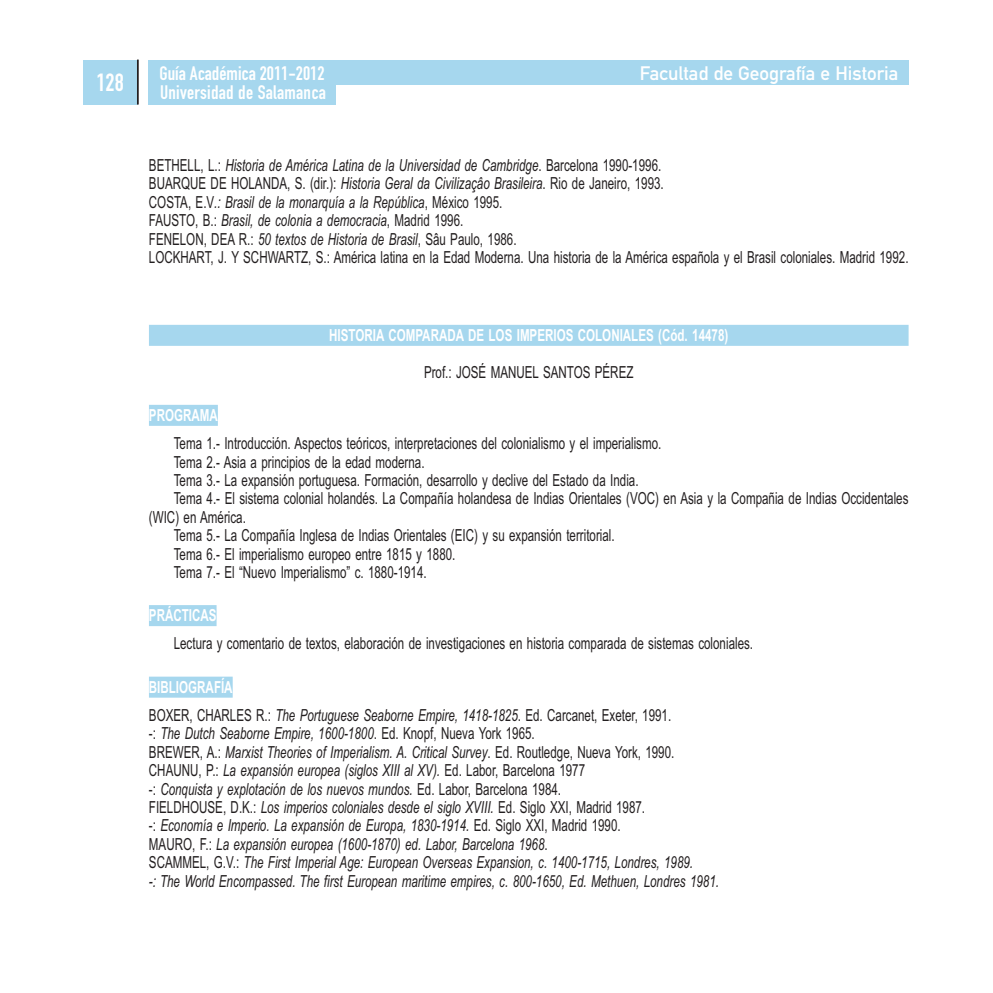
<style>
.page{position:relative;width:993px;height:993px;background:#fff}
.page>*{position:absolute;margin:0;border:0;box-sizing:border-box;transform-origin:0 0}
.t1{font:24.5px "DIN Engschrift Alternate";color:#fff}
.t2{font:19.25px "DIN Engschrift Alternate";letter-spacing:.01em;color:#fff}
.t3{font:19.25px "DIN Mittelschrift";color:#fff}
.t4{font:16.62px/18.4px "Arial Narrow";color:#231f20;scale:.85 1}
.t5{font:italic 16.62px/18.4px "Arial Narrow";color:#231f20;scale:.85 1}
.t6{font:700 16.62px "Arial Narrow";color:#fff;scale:.85 1}
.s1{font-style:italic}
.s2{font-weight:700;color:#fff}
.s3{font-style:normal}
</style>
<div class="page">
<div style="left:149px;top:325px;width:759px;height:21px;background:#a6d7ee"></div>
<div style="left:149px;top:404px;width:69px;height:21px;background:#a6d7ee"></div>
<div style="left:149px;top:605px;width:67px;height:21px;background:#a6d7ee"></div>
<div style="left:149px;top:676px;width:83px;height:21px;background:#a6d7ee"></div>
<div style="left:83px;top:60px;width:54px;height:44px;background:#a6d7ee"></div>
<hr style="left:137px;top:60px;width:2px;height:44px;background:#231f20">
<div style="left:149px;top:60px;width:759px;height:25px;background:#a6d7ee"></div>
<div style="left:149px;top:83px;width:186px;height:21px;background:#a6d7ee"></div>
<h1 class="t1" style="left:96px;top:73px;width:29px">128</h1>
<p class="t2" style="left:159px;top:66px;width:166px">Guía Académica 2011-2012</p>
<p class="t3" style="left:639px;top:66px;width:260px">Facultad de Geografía e Historia</p>
<p class="t2" style="left:160px;top:85px;width:167px">Universidad de Salamanca</p>
<p class="t4" style="left:149px;top:157px;width:894px">BETHELL, L.: <span class="s1">Historia de América Latina de la Universidad de Cambridge</span>. Barcelona 1990-1996.<br>BUARQUE DE HOLANDA, S. (dir.): <span class="s1">Historia Geral da Civilizaçâo Brasileira</span>. Rio de Janeiro, 1993.<br>COSTA, E.V<span class="s1">.: Brasil de la monarquía a la República</span>, México 1995.<br>FAUSTO, B.: <span class="s1">Brasil, de colonia a democracia</span>, Madrid 1996.<br>FENELON, DEA R.: <span class="s1">50 textos de Historia de Brasil</span>, Sâu Paulo, 1986.<br>LOCKHART, J. Y SCHWARTZ, S.: América latina en la Edad Moderna. Una historia de la América española y el Brasil coloniales. Madrid 1992.</p>
<p class="t6" style="left:329px;top:329px;width:471px">HISTORIA COMPARADA DE LOS IMPERIOS COLONIALES (Cód. 14478)</p>
<p class="t4" style="left:424px;top:364px;width:248px">Prof.: JOSÉ MANUEL SANTOS PÉREZ</p>
<p class="t6" style="left:149px;top:409px;width:83px">PROGRAMA</p>
<p class="t4" style="left:174px;top:435px;width:575px">Tema 1.- Introducción. Aspectos teóricos, interpretaciones del colonialismo y el imperialismo.</p>
<p class="t4" style="left:174px;top:454px;width:296px">Tema 2.- Asia a principios de la edad moderna.</p>
<p class="t4" style="left:174px;top:472px;width:548px">Tema 3.- La expansión portuguesa. Formación, desarrollo y declive del Estado da India.</p>
<p class="t4" style="left:174px;top:491px;width:865px">Tema 4.- El sistema colonial holandés. La Compañía holandesa de Indias Orientales (VOC) en Asia y la Compañia de Indias Occidentales</p>
<p class="t4" style="left:149px;top:509px;width:116px">(WIC) en América.</p>
<p class="t4" style="left:174px;top:527px;width:520px">Tema 5.- La Compañía Inglesa de Indias Orientales (EIC) y su expansión territorial.</p>
<p class="t4" style="left:174px;top:546px;width:333px">Tema 6.- El imperialismo europeo entre 1815 y 1880.</p>
<p class="t4" style="left:174px;top:564px;width:299px">Tema 7.- El “Nuevo Imperialismo” c. 1880-1914.</p>
<p class="t6" style="left:149px;top:609px;width:81px">PRÁCTICAS</p>
<p class="t4" style="left:174px;top:636px;width:683px">Lectura y comentario de textos, elaboración de investigaciones en historia comparada de sistemas coloniales.</p>
<p class="t4" style="left:149px;top:674px;width:616px;line-height:28.3px"><span class="s2">BIBLIOGRAFÍA<br></span>BOXER, CHARLES R.: <span class="s1">The Portuguese Seaborne Empire, 1418-1825</span>. Ed. Carcanet, Exeter, 1991.</p>
<p class="t5" style="left:149px;top:725px;width:672px"><span class="s3">-:</span> The Dutch Seaborne Empire, 1600-1800<span class="s3">. Ed. Knopf, Nueva York 1965.<br>BREWER, A.:</span> Marxist Theories of Imperialism. A. Critical Survey<span class="s3">. Ed. Routledge, Nueva York, 1990.<br>CHAUNU, P.:</span> La expansión europea (siglos XIII al XV). <span class="s3">Ed. Labor, Barcelona 1977<br>-:</span> Conquista y explotación de los nuevos mundos. <span class="s3">Ed. Labor, Barcelona 1984.<br>FIELDHOUSE, D.K.:</span> Los imperios coloniales desde el siglo XVIII. <span class="s3">Ed. Siglo XXI, Madrid 1987.<br>-:</span> Economía e Imperio. La expansión de Europa, 1830-1914. <span class="s3">Ed. Siglo XXI, Madrid 1990.<br>MAURO, F.:</span> La expansión europea (1600-1870) ed. Labor, Barcelona 1968<span class="s3">.<br>SCAMMEL, G.V.:</span> The First Imperial Age: European Overseas Expansion, c. 1400-1715, Londres, 1989.<br>-: The World Encompassed. The first European maritime empires, c. 800-1650, Ed. Methuen, Londres 1981.</p>
</div>
